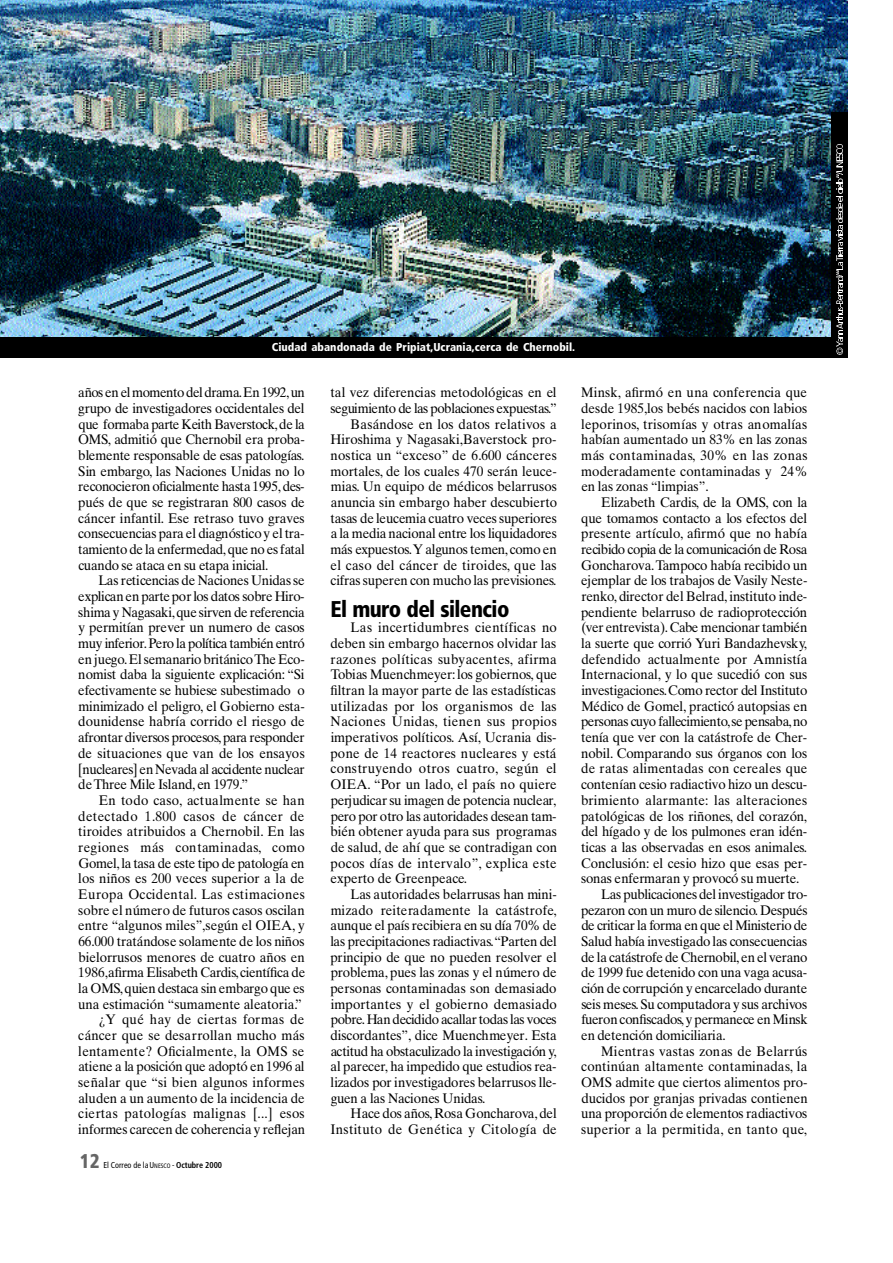
<style>
.page{position:relative;width:893px;height:1263px;background:#fff}
.page>*{position:absolute;margin:0;border:0;box-sizing:border-box;transform-origin:0 0}
.t1{font:900 condensed 22.8px "Frutiger";letter-spacing:-.025em;color:#000;scale:.95 1}
.t2{font:900 condensed 19.95px "Frutiger";color:#666;scale:.95 1}
.t3{font:13.95px/15.8px "Times Ten";color:#000;text-align:justify;scale:.95 1}
.t4{font:13.95px "Times Ten";letter-spacing:-.025em;color:#000;scale:.95 1}
.t5{font:13.95px "Times Ten";letter-spacing:.02em;color:#000;scale:.95 1}
.t6{font:13.95px "Times Ten";letter-spacing:-.035em;color:#000;scale:.95 1}
.t7{font:13.95px "Times Ten";letter-spacing:-.03em;color:#000;scale:.95 1}
.t8{font:900 condensed 11.4px "Frutiger";color:#fff}
.t9{font:condensed 8.55px "Frutiger";color:#000;scale:.95 1}
.s1{font-size:6.45px}
.s2{font-weight:700}
</style>
<div class="page">
<img style="left:0;top:0;width:847px;height:337px">
<div style="left:0;top:337px;width:847px;height:21px;background:#000"></div>
<div style="left:831px;top:112px;width:16px;height:243px;background:#000"></div>
<svg style="left:836px;top:144px;width:6px;height:210px"></svg>
<p class="t8" style="left:272px;top:342px;width:305px">Ciudad abandonada de Pripiat,Ucrania,cerca de Chernobil.</p>
<p class="t3" style="left:78px;top:386px;width:240px">años en el momento del drama.En 1992,u n grupo de investigadores occidentales del que formaba parte Keith Baverstock,de la O M S, admitió que Chernobil era proba&shy;blemente responsable de esas patologías.<br>Sin embargo, las Naciones Unidas no lo reconocieron oficialmente hasta 1995,d e s&shy;pués de que se registraran 800 casos de cáncer infantil. Ese retraso tuvo graves consecuencias para el diagnóstico y el tra&shy;tamiento de la enfermedad,que no es fatal cuando se ataca en su etapa inicial.</p>
<p class="t3" style="left:78px;top:574px;width:240px;text-indent:20px">Las reticencias de Naciones Unidas se explican en parte por los datos sobre Hiro&shy;shima y Nagasaki,que sirven de referencia y permitían prever un numero de casos muy inferior.Pero la política también entró en juego.El semanario británico The Eco&shy;nomist daba la siguiente explicación: “ S i efectivamente se hubiese subestimado o minimizado el peligro, el Gobierno esta&shy;dounidense habría corrido el riesgo de afrontar diversos procesos,para responder de situaciones que van de los ensayos [nucleares] en Nevada al accidente nuclear de Three Mile Island, en 1979.”</p>
<p class="t3" style="left:78px;top:794px;width:241px;text-align:right">En todo caso, actualmente se han detectado 1.800 casos de cáncer de tiroides atribuidos a Chernobil. En las regiones más contaminadas, c o m o G o m e l , la tasa de este tipo de patología en los niños es 200 veces superior a la de Europa Occidental. Las estimaciones sobre el número de futuros casos oscilan entre “algunos miles”,según el OIEA, y 66.000 tratándose solamente de los niños bielorrusos menores de cuatro años en 1 9 8 6 ,a firma Elisabeth Cardis, c i e n t í fica de la OMS,quien destaca sin embargo que es una estimación “sumamente aleatoria.” ¿Y qué hay de ciertas formas de cáncer que se desarrollan mucho más lentamente? Ofic i a l m e n t e, la OMS se atiene a la posición que adoptó en 1996 al señalar que “si bien algunos informes aluden a un aumento de la incidencia de ciertas patologías malignas [...] esos informes carecen de coherencia y refle j a n</p>
<h2 class="t2" style="left:80px;top:1153px;width:22px">12</h2>
<p class="t9" style="left:103px;top:1161px;width:126px">El Correo de la U<span class="s1">NESCO</span> - <span class="s2">Octubre 2000</span></p>
<p class="t3" style="left:330px;top:386px;width:240px;text-align:right">tal vez diferencias metodológicas en el seguimiento de las poblaciones expuestas.” Basándose en los datos relativos a Hiroshima y Nagasaki,Baverstock pro&shy;nostica un “ e x c e s o ” de 6.600 cánceres mortales, de los cuales 470 serán leuce&shy;mias. Un equipo de médicos belarrusos anuncia sin embargo haber descubierto tasas de leucemia cuatro veces superiores a la media nacional entre los liquidadores más expuestos.Y algunos temen,como en el caso del cáncer de tiroides, que las cifras superen con mucho las previsiones.</p>
<h1 class="t1" style="left:330px;top:600px;width:190px">El muro del silencio</h1>
<p class="t3" style="left:330px;top:621px;width:240px;text-indent:20px">Las incertidumbres científicas no deben sin embargo hacernos olvidar las razones políticas subyacentes, a f i r m a Tobias Muenchmeyer: los gobiernos, q u e filtran la mayor parte de las estadísticas utilizadas por los organismos de las Naciones Unidas, tienen sus propios imperativos políticos. A s í , Ucrania dis&shy;pone de 14 reactores nucleares y está construyendo otros cuatro, según el O I E A . “ Por un lado, el país no quiere perjudicar su imagen de potencia nuclear, pero por otro las autoridades desean tam&shy;bién obtener ayuda para sus programas de salud, de ahí que se contradigan con pocos días de intervalo”, explica este experto de Greenpeace.</p>
<p class="t3" style="left:330px;top:888px;width:240px;text-indent:20px">Las autoridades belarrusas han mini&shy;mizado reiteradamente la catástrofe, aunque el país recibiera en su día 70% de las precipitaciones radiactivas.“Parten del principio de que no pueden resolver el p r o b l e m a , pues las zonas y el número de personas contaminadas son demasiado importantes y el gobierno demasiado p o b r e.Han decidido acallar todas las voces d i s c o r d a n t e s ” , dice Muenchmeyer. E s t a actitud ha obstaculizado la investigación y, al parecer, ha impedido que estudios rea&shy;lizados por investigadores belarrusos lle&shy;guen a las Naciones Unidas.</p>
<p class="t3" style="left:330px;top:1107px;width:239px;text-align:right">Hace dos años,Rosa Goncharova,d e l<br>Instituto de Genética y Citología de</p>
<p class="t3" style="left:581px;top:386px;width:240px">M i n s k , a firmó en una conferencia que desde 1985,los bebés nacidos con labios l e p o r i n o s, trisomías y otras anomalías habían aumentado un 83% en las zonas más contaminadas, 30% en las zonas moderadamente contaminadas y 24% en las zonas “limpias”.</p>
<p class="t3" style="left:601px;top:496px;width:219px">Elizabeth Cardis, de la OMS, con la</p>
<p class="t3" style="left:581px;top:511px;width:239px">que tomamos contacto a los efectos del</p>
<p class="t3" style="left:581px;top:527px;width:240px">presente artículo, a firmó que no había</p>
<p class="t6" style="left:581px;top:544px;width:239px">recibido copia de la comunicación de Rosa</p>
<p class="t3" style="left:581px;top:558px;width:240px">G o n c h a r o v a .Tampoco había recibido un</p>
<p class="t3" style="left:581px;top:574px;width:239px">ejemplar de los trabajos de Vasily Neste-</p>
<p class="t3" style="left:581px;top:590px;width:239px">r e n k o, director del Belrad, instituto inde-</p>
<p class="t3" style="left:581px;top:605px;width:239px">pendiente belarruso de radioprotección</p>
<p class="t4" style="left:581px;top:622px;width:239px">(ver entrevista).Cabe mencionar también</p>
<p class="t3" style="left:581px;top:637px;width:239px">la suerte que corrió Yuri Bandazhevsky,</p>
<p class="t3" style="left:581px;top:652px;width:239px">defendido actualmente por A m n i s t í a</p>
<p class="t3" style="left:581px;top:668px;width:240px">I n t e r n a c i o n a l , y lo que sucedió con sus</p>
<p class="t4" style="left:581px;top:685px;width:239px">i n v e s t i g a c i o n e s.Como rector del Instituto</p>
<p class="t3" style="left:581px;top:699px;width:239px">Médico de Gomel, practicó autopsias en</p>
<p class="t6" style="left:581px;top:716px;width:240px">personas cuyo fallecimiento,se pensaba,n o</p>
<p class="t3" style="left:581px;top:731px;width:239px">tenía que ver con la catástrofe de Cher-</p>
<p class="t3" style="left:581px;top:746px;width:239px">n o b i l . Comparando sus órganos con los</p>
<p class="t5" style="left:581px;top:763px;width:240px">de ratas alimentadas con cereales que</p>
<p class="t3" style="left:581px;top:778px;width:239px">contenían cesio radiactivo hizo un descu-</p>
<p class="t3" style="left:581px;top:793px;width:239px">brimiento alarmante: las alteraciones</p>
<p class="t3" style="left:581px;top:809px;width:239px">patológicas de los riñones, del corazón,</p>
<p class="t3" style="left:581px;top:825px;width:239px">del hígado y de los pulmones eran idén-</p>
<p class="t3" style="left:581px;top:840px;width:239px">ticas a las observadas en esos animales.</p>
<p class="t3" style="left:581px;top:856px;width:239px">C o n c l u s i ó n : el cesio hizo que esas per-</p>
<p class="t3" style="left:581px;top:872px;width:231px">sonas enfermaran y provocó su muerte.</p>
<p class="t4" style="left:601px;top:889px;width:219px">Las publicaciones del investigador tro-</p>
<p class="t4" style="left:581px;top:904px;width:240px">pezaron con un muro de silencio. D e s p u é s</p>
<p class="t7" style="left:581px;top:920px;width:239px">de criticar la forma en que el Ministerio de</p>
<p class="t4" style="left:581px;top:936px;width:239px">Salud había investigado las consecuencias</p>
<p class="t4" style="left:581px;top:951px;width:239px">de la catástrofe de Chernobil,en el verano</p>
<p class="t3" style="left:581px;top:966px;width:240px">de 1999 fue detenido con una vaga acusa-</p>
<p class="t4" style="left:581px;top:983px;width:239px">ción de corrupción y encarcelado durante</p>
<p class="t4" style="left:581px;top:998px;width:239px">seis meses.Su computadora y sus archivos</p>
<p class="t4" style="left:581px;top:1014px;width:240px">fueron confis c a d o s,y permanece en Minsk</p>
<p class="t3" style="left:581px;top:1029px;width:154px">en detención domiciliaria.</p>
<p class="t5" style="left:601px;top:1045px;width:218px">Mientras vastas zonas de Belarrús</p>
<p class="t5" style="left:581px;top:1061px;width:239px">continúan altamente contaminadas, l a</p>
<p class="t3" style="left:581px;top:1076px;width:240px">OMS admite que ciertos alimentos pro-</p>
<p class="t3" style="left:581px;top:1091px;width:240px">ducidos por granjas privadas contienen</p>
<p class="t3" style="left:581px;top:1107px;width:239px">una proporción de elementos radiactivos</p>
<p class="t5" style="left:581px;top:1124px;width:239px">superior a la permitida, en tanto que,</p>
</div>
